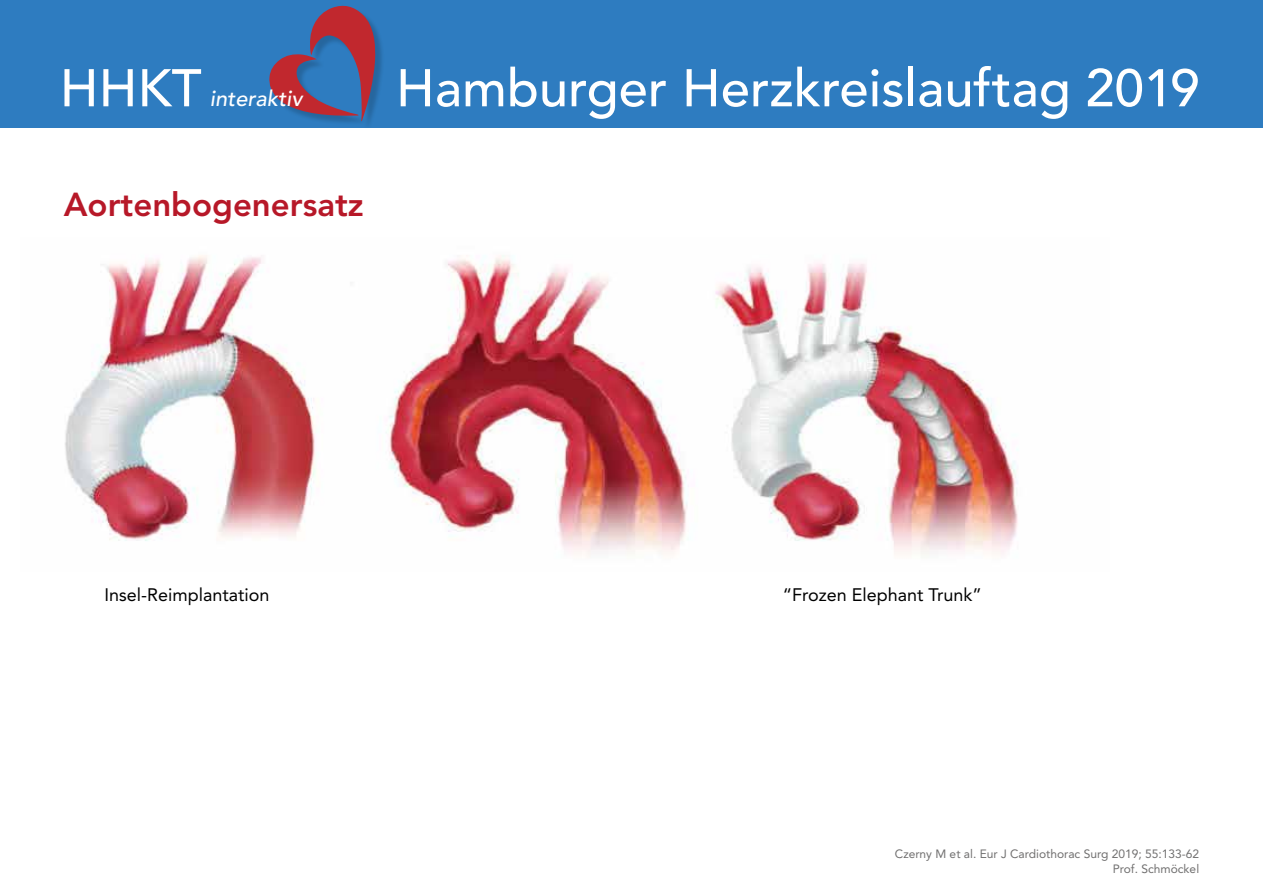
<style>
.page{position:relative;width:1263px;height:893px;background:#fff}
.page>*{position:absolute;margin:0;border:0;box-sizing:border-box;transform-origin:0 0}
.t1{font:500 52.5px "Avenir LT Std";color:#fff}
.t2{font:800 33px "Avenir LT Std";color:#b71828}
.t3{font:italic 500 21.75px "Avenir LT Std";color:#fff}
.t4{font:18px "Avenir LT Std";color:#000}
.t5{font:12px/15px "Avenir LT Std";color:#706f6f;text-align:right}
</style>
<div class="page">
<div style="left:0;top:0;width:1263px;height:128px;background:#2e7cc0"></div>
<div style="left:271px;top:8px;width:114px;height:123px;background:#000;opacity:.18"></div>
<svg style="left:269px;top:5px;width:106px;height:116px"></svg>
<img style="left:65px;top:255px;width:953px;height:302px">
<h1 class="t1" style="left:60px;top:58px;width:143px">HHKT</h1>
<h3 class="t3" style="left:210px;top:86px;width:94px">interaktiv</h3>
<h2 class="t2" style="left:64px;top:185px;width:302px">Aortenbogenersatz</h2>
<h1 class="t1" style="left:396px;top:58px;width:805px">Hamburger Herzkreislauftag 2019</h1>
<h3 class="t4" style="left:105px;top:584px;width:167px">Insel-Reimplantation</h3>
<h3 class="t4" style="left:783px;top:584px;width:201px">“Frozen Elephant Trunk”</h3>
<p class="t5" style="left:895px;top:846px;width:306px">Czerny M et al. Eur J Cardiothorac Surg 2019; 55:133-62<br>Prof. Schmöckel</p>
</div>
